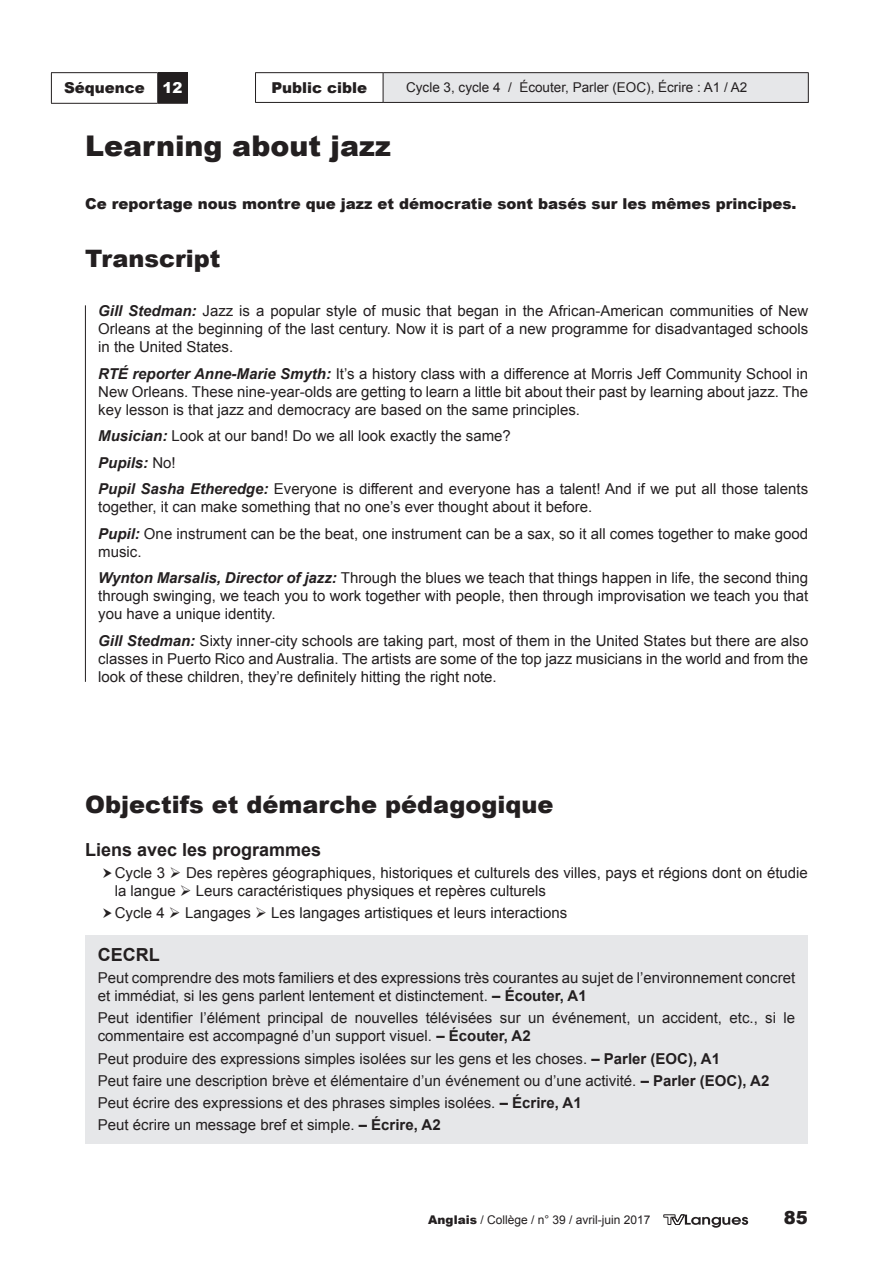
<style>
.page{position:relative;width:893px;height:1263px;background:#fff}
.page>*{position:absolute;margin:0;border:0;box-sizing:border-box;transform-origin:0 0}
.t1{font:900 28.5px "Arial";color:#231f20}
.t2{font:900 24px "Arial";color:#231f20}
.t3{font:700 18px "Arial";color:#231f20}
.t4{font:900 18px "Arial";color:#231f20}
.t5{font:15px/18px "Arial";color:#231f20}
.t6{font:900 15px "Arial";color:#231f20}
.t7{font:13.5px "Arial";color:#231f20}
.t8{font:12px "Arial";color:#231f20}
.s1{color:#fff}
.s2{font-weight:700;font-style:italic}
.s3{font-weight:700}
.s4{font-weight:900}
</style>
<div class="page">
<hr style="left:85px;top:305px;width:1px;height:377px;background:#231f20">
<div style="left:85px;top:935px;width:723px;height:208px;background:#e6e7e9"></div>
<div style="left:383px;top:73px;width:425px;height:29px;background:#e6e7e9"></div>
<hr style="left:255px;top:72px;width:128px;height:1px;background:#231f20">
<svg style="left:255px;top:73px;width:1px;height:29px"></svg>
<hr style="left:383px;top:72px;width:426px;height:1px;background:#231f20">
<svg style="left:383px;top:73px;width:1px;height:29px"></svg>
<svg style="left:808px;top:73px;width:1px;height:29px"></svg>
<hr style="left:255px;top:102px;width:128px;height:1px;background:#231f20">
<hr style="left:383px;top:102px;width:426px;height:1px;background:#231f20">
<div style="left:158px;top:73px;width:29px;height:30px;background:#231f20"></div>
<hr style="left:51px;top:72px;width:107px;height:1px;background:#231f20">
<hr style="left:51px;top:73px;width:1px;height:30px;background:#231f20">
<hr style="left:51px;top:103px;width:107px;height:1px;background:#231f20">
<hr style="left:158px;top:72px;width:30px;height:1px;background:#231f20">
<hr style="left:157px;top:73px;width:1px;height:30px;background:#231f20">
<hr style="left:187px;top:73px;width:1px;height:30px;background:#231f20">
<hr style="left:158px;top:103px;width:30px;height:1px;background:#231f20">
<svg style="left:663px;top:1214px;width:85px;height:14px"></svg>
<p class="t6" style="left:64px;top:77px;width:120px">Séquence <span class="s1">12</span></p>
<p class="t6" style="left:271px;top:77px;width:97px">Public cible</p>
<p class="t7" style="left:406px;top:79px;width:343px">Cycle 3, cycle 4 / Écouter, Parler (EOC), Écrire : A1 / A2</p>
<h1 class="t1" style="left:85px;top:126px;width:307px">Learning about jazz</h1>
<p class="t6" style="left:85px;top:192px;width:713px">Ce reportage nous montre que jazz et démocratie sont basés sur les mêmes principes.</p>
<h2 class="t2" style="left:85px;top:241px;width:137px">Transcript</h2>
<p class="t5" style="left:98px;top:302px;width:712px;text-align:justify"><span class="s2">Gill Stedman:</span> Jazz is a popular style of music that began in the African-American communities of New Orleans at the beginning of the last century. Now it is part of a new programme for disadvantaged schools in the United States.</p>
<p class="t5" style="left:98px;top:365px;width:712px;text-align:justify"><span class="s2">RTÉ reporter Anne-Marie Smyth:</span> It’s a history class with a difference at Morris Jeff Community School in New Orleans. These nine-year-olds are getting to learn a little bit about their past by learning about jazz. The key lesson is that jazz and democracy are based on the same principles.</p>
<p class="t5" style="left:98px;top:423px;width:712px;line-height:26.5px"><span class="s2">Musician:</span> Look at our band! Do we all look exactly the same?<br><span class="s2">Pupils:</span> No!<br><span class="s2">Pupil Sasha Etheredge:</span> Everyone is different and everyone has a talent! And if we put all those talents</p>
<p class="t5" style="left:98px;top:494px;width:712px;line-height:26.5px">together, it can make something that no one’s ever thought about it before.<br><span class="s2">Pupil:</span> One instrument can be the beat, one instrument can be a sax, so it all comes together to make good</p>
<p class="t5" style="left:98px;top:538px;width:712px;line-height:26.5px">music.<br><span class="s2">Wynton Marsalis, Director of jazz:</span> Through the blues we teach that things happen in life, the second thing</p>
<p class="t5" style="left:98px;top:587px;width:712px">through swinging, we teach you to work together with people, then through improvisation we teach you that you have a unique identity.</p>
<p class="t5" style="left:98px;top:632px;width:712px;text-align:justify"><span class="s2">Gill Stedman:</span> Sixty inner-city schools are taking part, most of them in the United States but there are also classes in Puerto Rico and Australia. The artists are some of the top jazz musicians in the world and from the look of these children, they’re definitely hitting the right note.</p>
<h2 class="t2" style="left:85px;top:787px;width:470px">Objectifs et démarche pédagogique</h2>
<p class="t3" style="left:85px;top:837px;width:238px">Liens avec les programmes</p>
<p class="t5" style="left:115px;top:864px;width:695px">Cycle 3 ➢ Des repères géographiques, historiques et culturels des villes, pays et régions dont on étudie la langue ➢ Leurs caractéristiques physiques et repères culturels</p>
<p class="t5" style="left:115px;top:904px;width:454px">Cycle 4 ➢ Langages ➢ Les langages artistiques et leurs interactions</p>
<p class="t3" style="left:98px;top:943px;width:63px">CECRL</p>
<p class="t5" style="left:98px;top:969px;width:699px">Peut comprendre des mots familiers et des expressions très courantes au sujet de l’environnement concret et immédiat, si les gens parlent lentement et distinctement. <span class="s3">– Écouter, A1</span></p>
<p class="t5" style="left:98px;top:1009px;width:699px">Peut identifier l’élément principal de nouvelles télévisées sur un événement, un accident, etc., si le commentaire est accompagné d’un support visuel. <span class="s3">– Écouter, A2</span></p>
<p class="t5" style="left:98px;top:1047px;width:673px;line-height:22.2px">Peut produire des expressions simples isolées sur les gens et les choses. <span class="s3">– Parler (EOC), A1<br></span>Peut faire une description brève et élémentaire d’un événement ou d’une activité. <span class="s3">– Parler (EOC), A2<br></span>Peut écrire des expressions et des phrases simples isolées. <span class="s3">– Écrire, A1<br></span>Peut écrire un message bref et simple. <span class="s3">– Écrire, A2</span></p>
<p class="t8" style="left:428px;top:1212px;width:224px"><span class="s4">Anglais</span> / Collège / n° 39 / avril-juin 2017</p>
<p class="t4" style="left:784px;top:1205px;width:26px">85</p>
</div>
